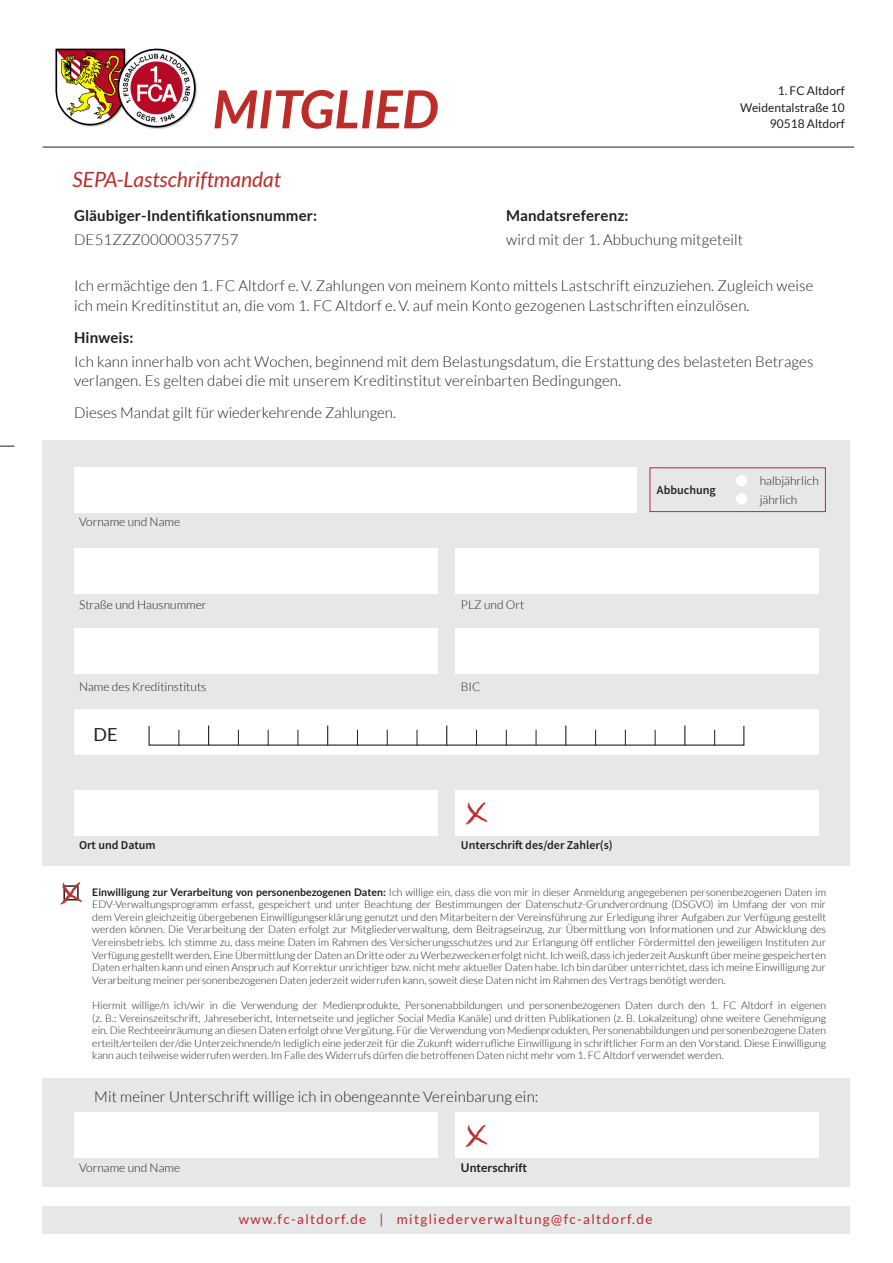
<style>
.page{position:relative;width:893px;height:1263px;background:#fff}
.page>*{position:absolute;margin:0;border:0;box-sizing:border-box;transform-origin:0 0}
.t1{font:italic 700 52.5px "Lato";color:#bd2c28}
.t2{font:italic 21px "Lato";color:#bd2c28}
.t3{font:18px "Lato";color:#231f20}
.t4{font:300 15px/19.5px "Lato";letter-spacing:.01em;color:#231f20}
.t5{font:700 15px "Lato";letter-spacing:.01em;color:#231f20}
.t6{font:13.5px "Lato";letter-spacing:.1em;color:#bd2c28}
.t7{font:300 12px "Lato";color:#231f20}
.t8{font:600 12px "Source Sans Pro";color:#231f20}
.t9{font:12px "Lato";color:#231f20}
.t10{font:700 12px "Lato";color:#231f20}
.t11{font:300 10.5px/12.6px "Lato";color:#231f20;text-align:justify}
.s1{font-weight:700}
</style>
<div class="page">
<img style="left:55px;top:48px;width:142px;height:81px">
<div style="left:43px;top:440px;width:807px;height:426px;background:#e6e7e9"></div>
<div style="left:74px;top:467px;width:563px;height:45px;background:#fff"></div>
<div style="left:74px;top:548px;width:364px;height:45px;background:#fff"></div>
<div style="left:455px;top:548px;width:364px;height:45px;background:#fff"></div>
<div style="left:74px;top:629px;width:364px;height:45px;background:#fff"></div>
<div style="left:455px;top:629px;width:364px;height:45px;background:#fff"></div>
<div style="left:74px;top:709px;width:745px;height:46px;background:#fff"></div>
<div style="left:74px;top:790px;width:364px;height:45px;background:#fff"></div>
<div style="left:455px;top:790px;width:364px;height:45px;background:#fff"></div>
<svg style="left:178px;top:730px;width:1px;height:15px"></svg>
<svg style="left:208px;top:726px;width:1px;height:19px"></svg>
<svg style="left:238px;top:730px;width:1px;height:15px"></svg>
<svg style="left:268px;top:730px;width:1px;height:15px"></svg>
<svg style="left:298px;top:730px;width:1px;height:15px"></svg>
<svg style="left:327px;top:726px;width:1px;height:19px"></svg>
<svg style="left:357px;top:730px;width:1px;height:15px"></svg>
<svg style="left:387px;top:730px;width:1px;height:15px"></svg>
<svg style="left:417px;top:730px;width:1px;height:15px"></svg>
<svg style="left:446px;top:726px;width:1px;height:19px"></svg>
<svg style="left:476px;top:730px;width:1px;height:15px"></svg>
<svg style="left:506px;top:730px;width:1px;height:15px"></svg>
<svg style="left:536px;top:730px;width:1px;height:15px"></svg>
<svg style="left:565px;top:726px;width:1px;height:19px"></svg>
<svg style="left:595px;top:730px;width:1px;height:15px"></svg>
<svg style="left:625px;top:730px;width:1px;height:15px"></svg>
<svg style="left:655px;top:730px;width:1px;height:15px"></svg>
<svg style="left:684px;top:726px;width:1px;height:19px"></svg>
<svg style="left:714px;top:730px;width:1px;height:15px"></svg>
<hr style="left:43px;top:147px;width:811px;height:1px;background:#231f20">
<svg style="left:0;top:446px;width:14px;height:1px"></svg>
<svg style="left:465px;top:802px;width:22px;height:23px"></svg>
<div style="left:43px;top:1206px;width:807px;height:27px;background:#e6e7e9"></div>
<div style="left:43px;top:1078px;width:807px;height:108px;background:#e6e7e9"></div>
<div style="left:74px;top:1113px;width:364px;height:45px;background:#fff"></div>
<div style="left:455px;top:1113px;width:364px;height:45px;background:#fff"></div>
<svg style="left:465px;top:1124px;width:22px;height:24px"></svg>
<svg style="left:60px;top:882px;width:22px;height:23px"></svg>
<div style="left:736px;top:493px;width:11px;height:11px;background:#fff;border-radius:50%"></div>
<div style="left:736px;top:475px;width:11px;height:11px;background:#fff;border-radius:50%"></div>
<div style="left:650px;top:467px;width:176px;height:45px;border:1px solid #bd2c28"></div>
<p class="t1" style="left:213px;top:79px;width:227px">MITGLIED</p>
<p class="t2" style="left:73px;top:168px;width:210px">SEPA-Lastschriftmandat</p>
<p class="t9" style="left:778px;top:84px;width:69px">1. FC Altdorf</p>
<p class="t9" style="left:740px;top:101px;width:106px">Weidentalstraße 10</p>
<p class="t9" style="left:770px;top:117px;width:77px">90518 Altdorf</p>
<p class="t5" style="left:74px;top:207px;width:244px">Gläubiger-Indentifikationsnummer:</p>
<p class="t5" style="left:506px;top:207px;width:124px">Mandatsreferenz:</p>
<p class="t4" style="left:74px;top:230px;width:166px">DE51ZZZ00000357757</p>
<p class="t4" style="left:506px;top:230px;width:239px">wird mit der 1. Abbuchung mitgeteilt</p>
<p class="t4" style="left:74px;top:276px;width:741px">Ich ermächtige den 1. FC Altdorf e.V. Zahlungen von meinem Konto mittels Lastschrift einzuziehen. Zugleich weise ich mein Kreditinstitut an, die vom 1. FC Altdorf e.V. auf mein Konto gezogenen Lastschriften einzulösen.</p>
<p class="t5" style="left:74px;top:329px;width:61px">Hinweis:</p>
<p class="t4" style="left:74px;top:351px;width:741px">Ich kann innerhalb von acht Wochen, beginnend mit dem Belastungsdatum, die Erstattung des belasteten Betrages verlangen. Es gelten dabei die mit unserem Kreditinstitut vereinbarten Bedingungen.</p>
<p class="t4" style="left:74px;top:403px;width:323px">Dieses Mandat gilt für wiederkehrende Zahlungen.</p>
<p class="t7" style="left:79px;top:515px;width:103px">Vorname und Name</p>
<p class="t7" style="left:79px;top:598px;width:129px">Straße und Hausnummer</p>
<p class="t7" style="left:461px;top:598px;width:65px">PLZ und Ort</p>
<p class="t7" style="left:79px;top:680px;width:129px">Name des Kreditinstituts</p>
<p class="t7" style="left:461px;top:680px;width:21px">BIC</p>
<p class="t3" style="left:94px;top:724px;width:26px">DE</p>
<p class="t8" style="left:79px;top:837px;width:78px">Ort und Datum</p>
<p class="t8" style="left:461px;top:837px;width:153px">Unterschrift des/der Zahler(s)</p>
<p class="t8" style="left:657px;top:482px;width:60px">Abbuchung</p>
<p class="t7" style="left:760px;top:474px;width:61px">halbjährlich</p>
<p class="t7" style="left:760px;top:494px;width:39px">jährlich</p>
<p class="t11" style="left:92px;top:885px;width:735px"><span class="s1">Einwilligung zur Verarbeitung von personenbezogenen Daten:</span> Ich willige ein, dass die von mir in dieser Anmeldung angegebenen personenbezogenen Daten im EDV-Verwaltungsprogramm erfasst, gespeichert und unter Beachtung der Bestimmungen der Datenschutz-Grundverordnung (DSGVO) im Umfang der von mir dem Verein gleichzeitig übergebenen Einwilligungserklärung genutzt und den Mitarbeitern der Vereinsführung zur Erledigung ihrer Aufgaben zur Verfügung gestellt werden können. Die Verarbeitung der Daten erfolgt zur Mitgliederverwaltung, dem Beitragseinzug, zur Übermittlung von Informationen und zur Abwicklung des Vereinsbetriebs. Ich stimme zu, dass meine Daten im Rahmen des Versicherungsschutzes und zur Erlangung öff entlicher Fördermittel den jeweiligen Instituten zur Verfügung gestellt werden. Eine Übermittlung der Daten an Dritte oder zu Werbezwecken erfolgt nicht. Ich weiß, dass ich jederzeit Auskunft über meine gespeicherten Daten erhalten kann und einen Anspruch auf Korrektur unrichtiger bzw. nicht mehr aktueller Daten habe. Ich bin darüber unterrichtet, dass ich meine Einwilligung zur Verarbeitung meiner personenbezogenen Daten jederzeit widerrufen kann, soweit diese Daten nicht im Rahmen des Vertrags benötigt werden.</p>
<p class="t11" style="left:92px;top:999px;width:735px">Hiermit willige/n ich/wir in die Verwendung der Medienprodukte, Personenabbildungen und personenbezogenen Daten durch den 1. FC Altdorf in eigenen (z. B.: Vereinszeitschrift, Jahresebericht, Internetseite und jeglicher Social Media Kanäle) und dritten Publikationen (z. B. Lokalzeitung) ohne weitere Genehmigung ein. Die Rechteeinräumung an diesen Daten erfolgt ohne Vergütung. Für die Verwendung von Medienprodukten, Personenabbildungen und personenbezogene Daten erteilt/erteilen der/die Unterzeichnende/n lediglich eine jederzeit für die Zukunft widerrufliche Einwilligung in schriftlicher Form an den Vorstand. Diese Einwilligung kann auch teilweise widerrufen werden. Im Falle des Widerrufs dürfen die betroffenen Daten nicht mehr vom 1. FC Altdorf verwendet werden.</p>
<p class="t4" style="left:94px;top:1087px;width:446px">Mit meiner Unterschrift willige ich in obengeannte Vereinbarung ein:</p>
<p class="t7" style="left:79px;top:1161px;width:103px">Vorname und Name</p>
<p class="t10" style="left:461px;top:1160px;width:68px">Unterschrift</p>
<p class="t6" style="left:239px;top:1212px;width:415px">www.fc-altdorf.de | mitgliederverwaltung@fc-altdorf.de</p>
</div>
